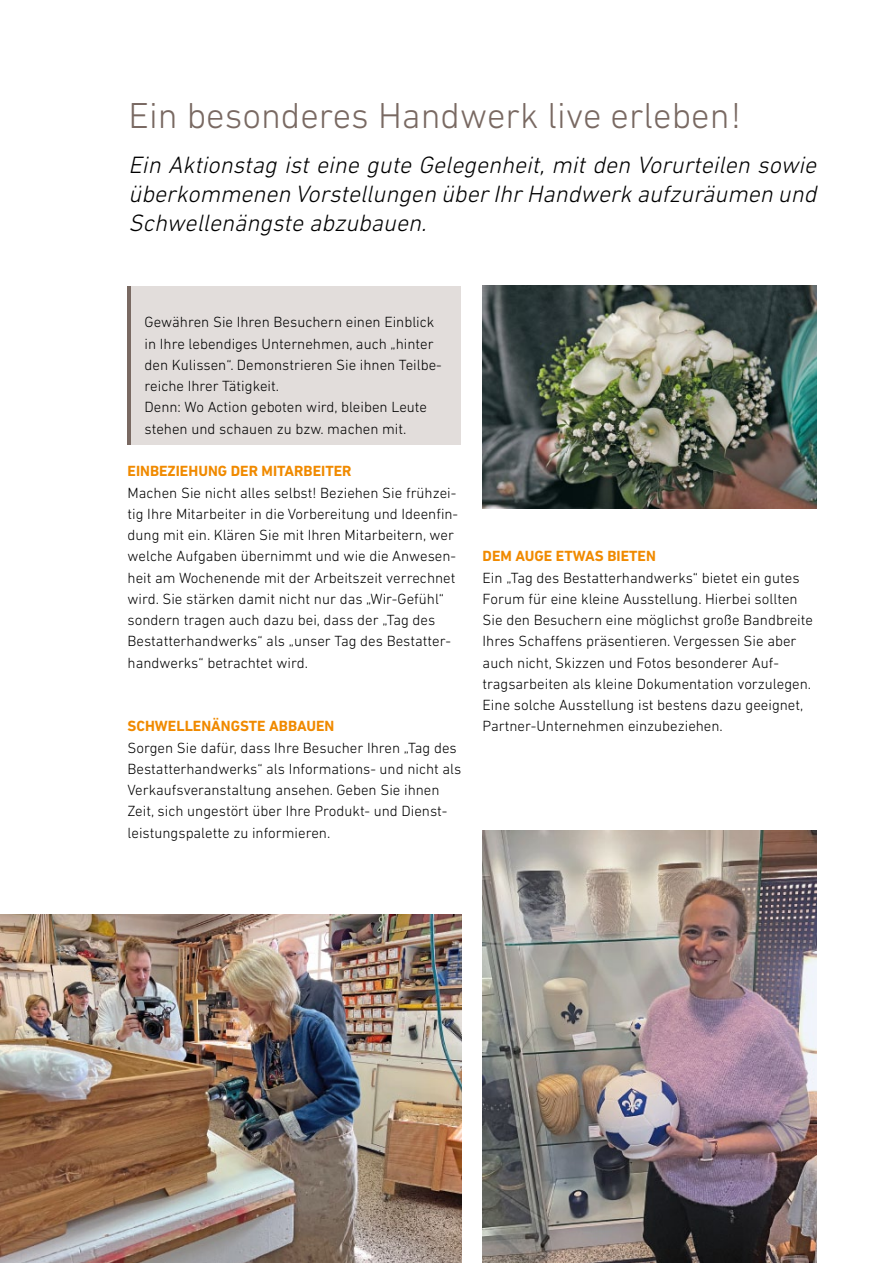
<style>
.page{position:relative;width:893px;height:1263px;background:#fff}
.page>*{position:absolute;margin:0;border:0;box-sizing:border-box;transform-origin:0 0}
.t1{font:300 36.75px "DIN Next LT Pro";color:#796962}
.t2{font:italic 300 24px/28.8px "DIN Next LT Pro";color:#000;text-align:justify}
.t3{font:300 15px/21.3px "DIN Next LT Pro";color:#000}
.t4{font:700 15px "DIN Next LT Pro";color:#f08a00}
</style>
<div class="page">
<div style="left:128px;top:286px;width:333px;height:158px;background:#e2dddb"></div>
<hr style="left:128px;top:286px;width:3px;height:158px;background:#796962">
<img style="left:483px;top:286px;width:333px;height:222px">
<img style="left:0;top:914px;width:461px;height:349px">
<img style="left:483px;top:831px;width:333px;height:432px">
<h1 class="t1" style="left:129px;top:94px;width:614px">Ein besonderes Handwerk live erleben!</h1>
<h2 class="t2" style="left:129px;top:150px;width:695px">Ein Aktionstag ist eine gute Gelegenheit,mit den Vorurteilen sowie überkommenen Vorstellungen überIhrHandwerk aufzuräumen und Schwellenängste abzubauen.</h2>
<p class="t3" style="left:145px;top:311px;width:299px">Gewähren Sie Ihren Besuchern einen Einblick in Ihre lebendiges Unternehmen, auch „hinter den Kulissen“. Demonstrieren Sie ihnen Teilbe&shy;reiche Ihrer Tätigkeit.<br>Denn: Wo Action geboten wird, bleiben Leute stehen und schauen zu bzw. machen mit.</p>
<p class="t4" style="left:128px;top:462px;width:226px">EINBEZIEHUNG DER MITARBEITER</p>
<p class="t3" style="left:128px;top:482px;width:332px">Machen Sie nicht alles selbst! Beziehen Sie frühzei&shy;tig Ihre Mitarbeiter in die Vorbereitung und Ideenfin&shy;dung mit ein. Klären Sie mit Ihren Mitarbeitern, wer welche Aufgaben übernimmt und wie die Anwesen&shy;heit am Wochenende mit der Arbeitszeit verrechnet wird. Sie stärken damit nicht nur das „Wir-Gefühl“ sondern tragen auch dazu bei, dass der „Tag des Bestatterhandwerks“ als „unser Tag des Bestatter&shy;handwerks“ betrachtet wird.</p>
<p class="t4" style="left:128px;top:717px;width:208px">SCHWELLENÄNGSTE ABBAUEN</p>
<p class="t3" style="left:128px;top:737px;width:335px">Sorgen Sie dafür, dass Ihre Besucher Ihren „Tag des Bestatterhandwerks“ als Informations- und nicht als Verkaufsveranstaltung ansehen. Geben Sie ihnen Zeit, sich ungestört über Ihre Produkt- und Dienst&shy;leistungspalette zu informieren.</p>
<p class="t4" style="left:483px;top:547px;width:175px">DEM AUGE ETWAS BIETEN</p>
<p class="t3" style="left:483px;top:567px;width:332px">Ein „Tag des Bestatterhandwerks“ bietet ein gutes Forum für eine kleine Ausstellung. Hierbei sollten Sie den Besuchern eine möglichst große Bandbreite Ihres Schaffens präsentieren. Vergessen Sie aber auch nicht, Skizzen und Fotos besonderer Auf&shy;tragsarbeiten als kleine Dokumentation vorzulegen.<br>Eine solche Ausstellung ist bestens dazu geeignet, Partner-Unternehmen einzubeziehen.</p>
</div>
